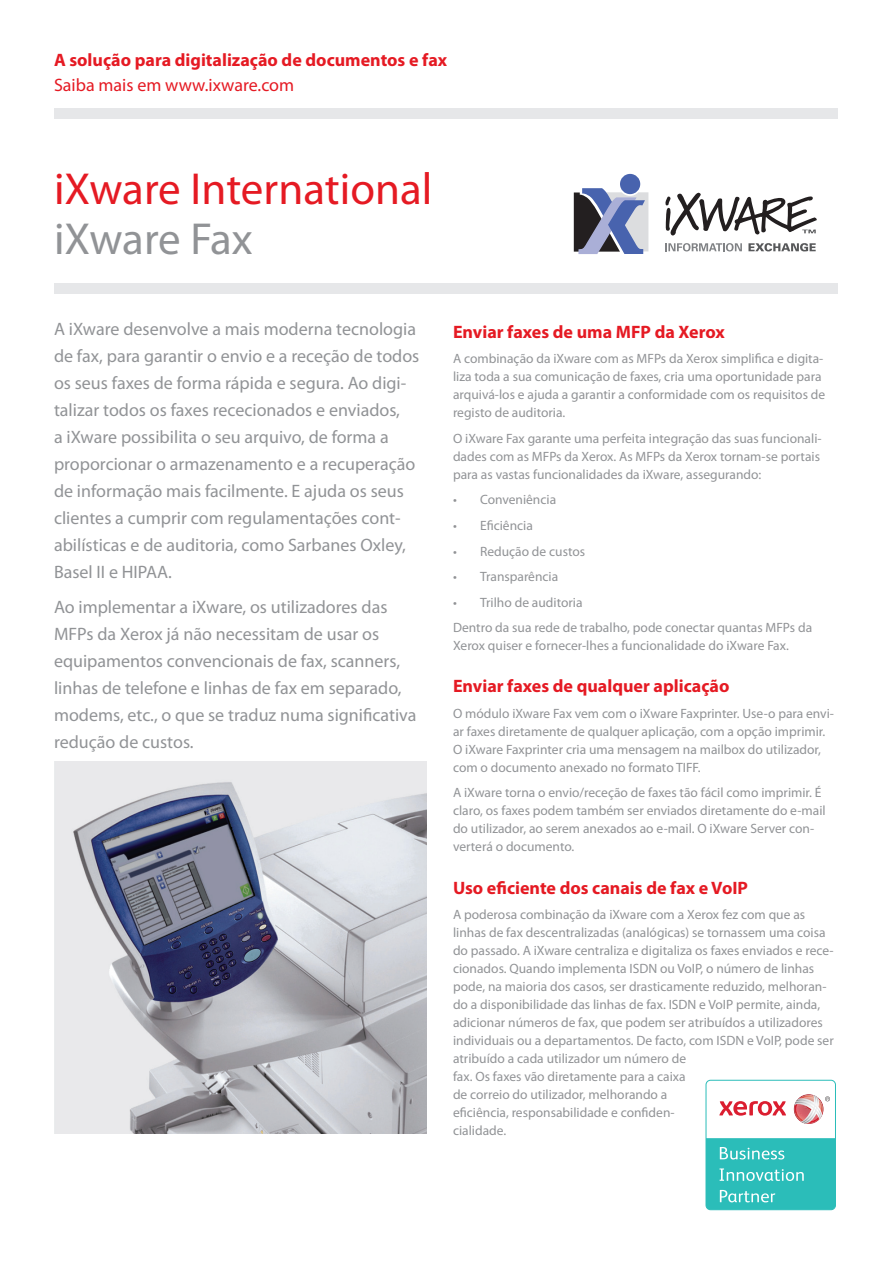
<style>
.page{position:relative;width:893px;height:1263px;background:#fff}
.page>*{position:absolute;margin:0;border:0;box-sizing:border-box;transform-origin:0 0}
.t1{font:45px "Myriad Pro";color:#e51a23}
.t2{font:45px "Myriad Pro";letter-spacing:-.005em;color:#919396}
.t3{font:18px/27px "Myriad Pro";color:#919396}
.t4{font:700 18px "Myriad Pro";color:#e51a23}
.t5{font:18px "Myriad Pro";color:#e51a23}
.t6{font:13.5px/18px "Myriad Pro";color:#919396}
</style>
<div class="page">
<div style="left:54px;top:108px;width:783px;height:10px;background:#e6e7e9"></div>
<div style="left:54px;top:284px;width:783px;height:10px;background:#e6e7e9"></div>
<svg style="left:719px;top:1101px;width:67px;height:15px"></svg>
<svg style="left:794px;top:1094px;width:36px;height:30px"></svg>
<svg style="left:706px;top:1138px;width:128px;height:72px;background:#3dc2be"></svg>
<div style="left:706px;top:1080px;width:130px;height:130px;border:1px solid #2bbdb9;border-radius:5px"></div>
<svg style="left:665px;top:192px;width:152px;height:44px"></svg>
<svg style="left:665px;top:243px;width:77px;height:8px"></svg>
<svg style="left:748px;top:243px;width:68px;height:8px"></svg>
<svg style="left:574px;top:187px;width:74px;height:67px;background:#7e85a2"></svg>
<div style="left:620px;top:174px;width:20px;height:20px;background:#4863ae;border-radius:50%"></div>
<img style="left:54px;top:761px;width:372px;height:373px">
<h2 class="t4" style="left:54px;top:48px;width:395px">A solução para digitalização de documentos e fax</h2>
<h2 class="t5" style="left:54px;top:74px;width:242px">Saiba mais em www.ixware.com</h2>
<h1 class="t1" style="left:54px;top:161px;width:380px">iXware International</h1>
<h1 class="t2" style="left:54px;top:211px;width:200px">iXware Fax</h1>
<p class="t3" style="left:54px;top:315px;width:367px">A iXware desenvolve a mais moderna tecnologia de fax, para garantir o envio e a receção de todos os seus faxes de forma rápida e segura. Ao digi&shy;talizar todos os faxes rececionados e enviados,<br>a iXware possibilita o seu arquivo, de forma a proporcionar o armazenamento e a recuperação de informação mais facilmente. E ajuda os seus clientes a cumprir com regulamentações cont&shy;abilísticas e de auditoria, como Sarbanes Oxley, Basel II e HIPAA.</p>
<p class="t3" style="left:54px;top:594px;width:364px">Ao implementar a iXware, os utilizadores das MFPs da Xerox já não necessitam de usar os equipamentos convencionais de fax, scanners, linhas de telefone e linhas de fax em separado, modems, etc., o que se traduz numa significativa redução de custos.</p>
<h2 class="t4" style="left:453px;top:320px;width:273px">Enviar faxes de uma MFP da Xerox</h2>
<p class="t6" style="left:453px;top:350px;width:374px">A combinação da iXware com as MFPs da Xerox simplifica e digita&shy;liza toda a sua comunicação de faxes, cria uma oportunidade para arquivá-los e ajuda a garantir a conformidade com os requisitos de registo de auditoria.</p>
<p class="t6" style="left:453px;top:429px;width:370px">O iXware Fax garante uma perfeita integração das suas funcionali&shy;dades com as MFPs da Xerox. As MFPs da Xerox tornam-se portais para as vastas funcionalidades da iXware, assegurando:</p>
<p class="t6" style="left:453px;top:491px;width:105px">• Conveniência</p>
<p class="t6" style="left:453px;top:516px;width:81px">• Eficiência</p>
<p class="t6" style="left:453px;top:542px;width:134px">• Redução de custos</p>
<p class="t6" style="left:453px;top:567px;width:107px">• Transparência</p>
<p class="t6" style="left:453px;top:589px;width:361px;line-height:25.5px">• Trilho de auditoria<br>Dentro da sua rede de trabalho, pode conectar quantas MFPs da</p>
<p class="t6" style="left:453px;top:636px;width:337px">Xerox quiser e fornecer-lhes a funcionalidade do iXware Fax.</p>
<h2 class="t4" style="left:453px;top:674px;width:278px">Enviar faxes de qualquer aplicação</h2>
<p class="t6" style="left:453px;top:704px;width:383px">O módulo iXware Fax vem com o iXware Faxprinter. Use-o para envi&shy;ar faxes diretamente de qualquer aplicação, com a opção imprimir.<br>O iXware Faxprinter cria uma mensagem na mailbox do utilizador, com o documento anexado no formato TIFF.</p>
<p class="t6" style="left:453px;top:784px;width:374px">A iXware torna o envio/receção de faxes tão fácil como imprimir. É claro, os faxes podem também ser enviados diretamente do e-mail do utilizador, ao serem anexados ao e-mail. O iXware Server con&shy;verterá o documento.</p>
<h2 class="t4" style="left:453px;top:876px;width:296px">Uso eficiente dos canais de fax e VoIP</h2>
<p class="t6" style="left:453px;top:905px;width:382px">A poderosa combinação da iXware com a Xerox fez com que as linhas de fax descentralizadas (analógicas) se tornassem uma coisa do passado. A iXware centraliza e digitaliza os faxes enviados e rece&shy;cionados. Quando implementa ISDN ou VoIP, o número de linhas pode, na maioria dos casos, ser drasticamente reduzido, melhoran&shy;do a disponibilidade das linhas de fax. ISDN e VoIP permite, ainda, adicionar números de fax, que podem ser atribuídos a utilizadores individuais ou a departamentos. De facto, com ISDN e VoIP, pode ser atribuído a cada utilizador um número de<br>fax. Os faxes vão diretamente para a caixa<br>de correio do utilizador, melhorando a<br>eficiência, responsabilidade e confiden-<br>cialidade.</p>
</div>
